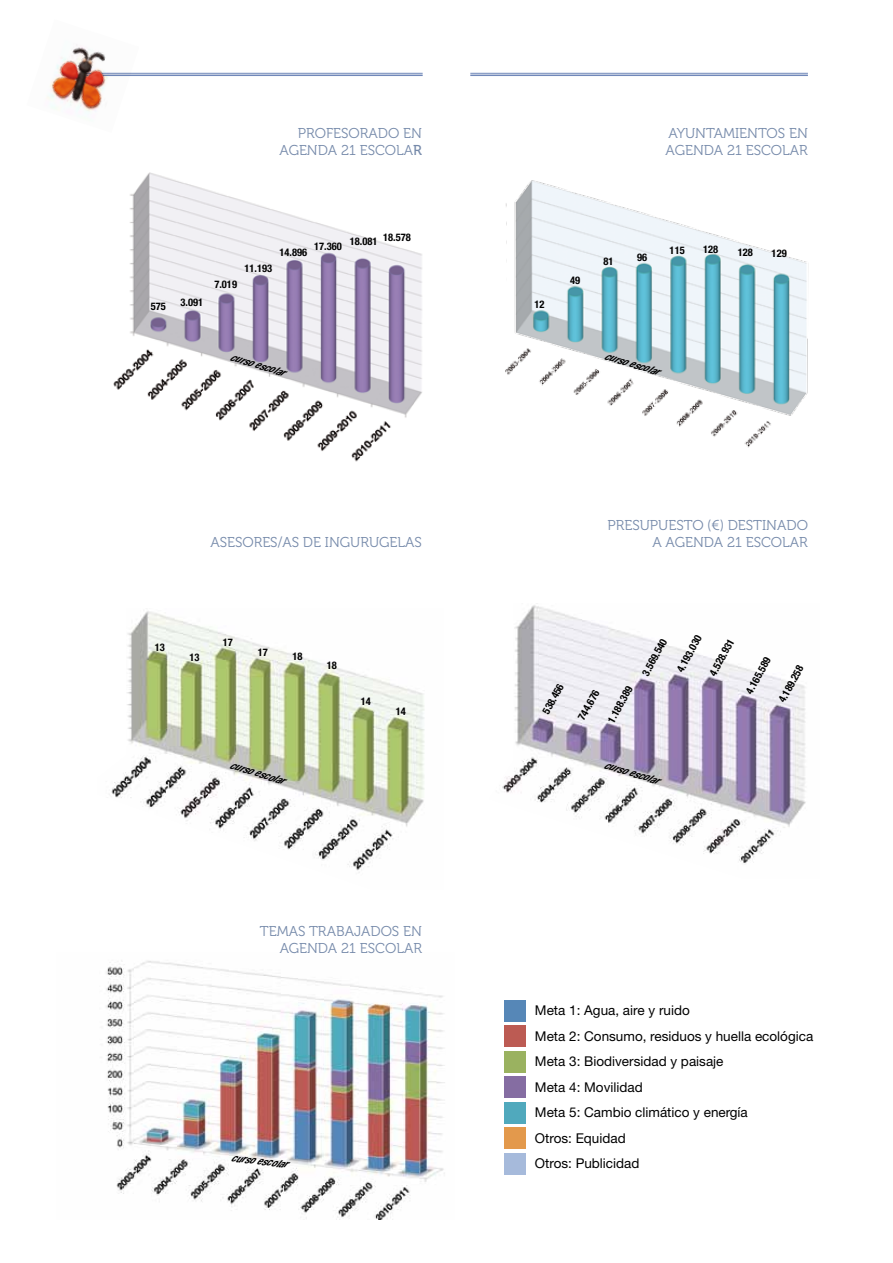
<style>
.page{position:relative;width:893px;height:1263px;background:#fff}
.page>*{position:absolute;margin:0;border:0;box-sizing:border-box;transform-origin:0 0}
.t1{font:14.25px/17.1px "Museo 300";color:#768aaa;text-align:right}
.t2{font:13.5px/25.5px "Helvetica Neue";color:#000}
.t3{font:700 condensed 10.5px "Helvetica Neue";color:#000}
.t4{font:italic 700 condensed 10.5px "Helvetica Neue";color:#000}
.s1{font-family:"Museo 500"}
</style>
<div class="page">
<img style="left:113px;top:172px;width:309px;height:290px">
<img style="left:505px;top:180px;width:303px;height:268px">
<img style="left:111px;top:611px;width:314px;height:262px">
<img style="left:502px;top:605px;width:304px;height:259px">
<img style="left:106px;top:960px;width:339px;height:259px">
<hr style="left:85px;top:73px;width:338px;height:1px;background:#7188b9">
<hr style="left:85px;top:75px;width:338px;height:1px;background:#7188b9">
<hr style="left:470px;top:73px;width:338px;height:1px;background:#7188b9">
<hr style="left:470px;top:75px;width:338px;height:1px;background:#7188b9">
<div style="left:504px;top:999px;width:22px;height:22px;background:#5687b7"></div>
<div style="left:504px;top:1025px;width:22px;height:22px;background:#bc5b53"></div>
<div style="left:504px;top:1050px;width:22px;height:22px;background:#9ab260"></div>
<div style="left:504px;top:1076px;width:22px;height:22px;background:#856da2"></div>
<div style="left:504px;top:1101px;width:22px;height:22px;background:#50a9bd"></div>
<div style="left:504px;top:1127px;width:22px;height:22px;background:#e3994c"></div>
<div style="left:504px;top:1153px;width:22px;height:21px;background:#a6badb"></div>
<img style="left:47px;top:44px;width:92px;height:68px">
<p class="t1" style="left:279px;top:125px;width:144px">PROFESORADO EN<br>AGENDA 21 ESCOLA<span class="s1">R</span></p>
<p class="t3" style="left:151px;top:300px;width:17px">575</p>
<p class="t3" style="left:180px;top:295px;width:24px">3.091</p>
<p class="t3" style="left:214px;top:278px;width:24px">7.019</p>
<p class="t3" style="left:314px;top:235px;width:98px">17.360 18.081 18.578</p>
<p class="t3" style="left:279px;top:246px;width:29px">14.896</p>
<p class="t3" style="left:244px;top:261px;width:29px">11.193</p>
<p class="t4" style="left:232px;top:350px;width:58px;rotate:17deg">curso escolar</p>
<p class="t1" style="left:210px;top:534px;width:213px">ASESORES/AS DE INGURUGELAS</p>
<p class="t3" style="left:155px;top:640px;width:12px">13</p>
<p class="t3" style="left:190px;top:651px;width:12px">13</p>
<p class="t3" style="left:223px;top:636px;width:12px">17</p>
<p class="t3" style="left:258px;top:646px;width:12px">17</p>
<p class="t3" style="left:292px;top:650px;width:12px">18</p>
<p class="t4" style="left:232px;top:758px;width:58px;rotate:17deg">curso escolar</p>
<p class="t3" style="left:327px;top:659px;width:12px">18</p>
<p class="t3" style="left:361px;top:695px;width:12px">14</p>
<p class="t3" style="left:396px;top:705px;width:12px">14</p>
<p class="t1" style="left:260px;top:922px;width:164px">TEMAS TRABAJADOS EN<br>AGENDA 21 ESCOLAR</p>
<p class="t4" style="left:232px;top:1151px;width:58px;rotate:7deg">curso escolar</p>
<p class="t1" style="left:666px;top:125px;width:144px;text-align:left">AYUNTAMIENTOS EN<br>AGENDA 21 ESCOLAR</p>
<p class="t3" style="left:534px;top:298px;width:12px">12</p>
<p class="t3" style="left:570px;top:274px;width:12px">49</p>
<p class="t3" style="left:604px;top:254px;width:12px">81</p>
<p class="t3" style="left:637px;top:251px;width:12px">96</p>
<p class="t3" style="left:670px;top:244px;width:17px">115</p>
<p class="t3" style="left:703px;top:243px;width:17px">128</p>
<p class="t3" style="left:738px;top:246px;width:17px">128</p>
<p class="t3" style="left:772px;top:247px;width:17px">129</p>
<p class="t4" style="left:606px;top:349px;width:58px;rotate:17deg">curso escolar</p>
<p class="t1" style="left:608px;top:517px;width:202px">PRESUPUESTO (€) DESTINADO<br>A AGENDA 21 ESCOLAR</p>
<p class="t3" style="left:540px;top:710px;width:34px;rotate:-62deg">538.456</p>
<p class="t3" style="left:575px;top:716px;width:34px;rotate:-60deg">744.676</p>
<p class="t3" style="left:605px;top:719px;width:42px;rotate:-62deg">1.188.389</p>
<p class="t3" style="left:639px;top:672px;width:42px;rotate:-62deg">3.569.540</p>
<p class="t3" style="left:674px;top:668px;width:42px;rotate:-62deg">4.193.030</p>
<p class="t3" style="left:707px;top:672px;width:42px;rotate:-62deg">4.528.931</p>
<p class="t3" style="left:743px;top:690px;width:42px;rotate:-62deg">4.165.589</p>
<p class="t3" style="left:776px;top:698px;width:42px;rotate:-62deg">4.189.258</p>
<p class="t4" style="left:606px;top:758px;width:58px;rotate:17deg">curso escolar</p>
<p class="t2" style="left:535px;top:998px;width:280px">Meta 1: Agua, aire y ruido<br>Meta 2: Consumo, residuos y huella ecológica<br>Meta 3: Biodiversidad y paisaje<br>Meta 4: Movilidad<br>Meta 5: Cambio climático y energía<br>Otros: Equidad<br>Otros: Publicidad</p>
</div>
